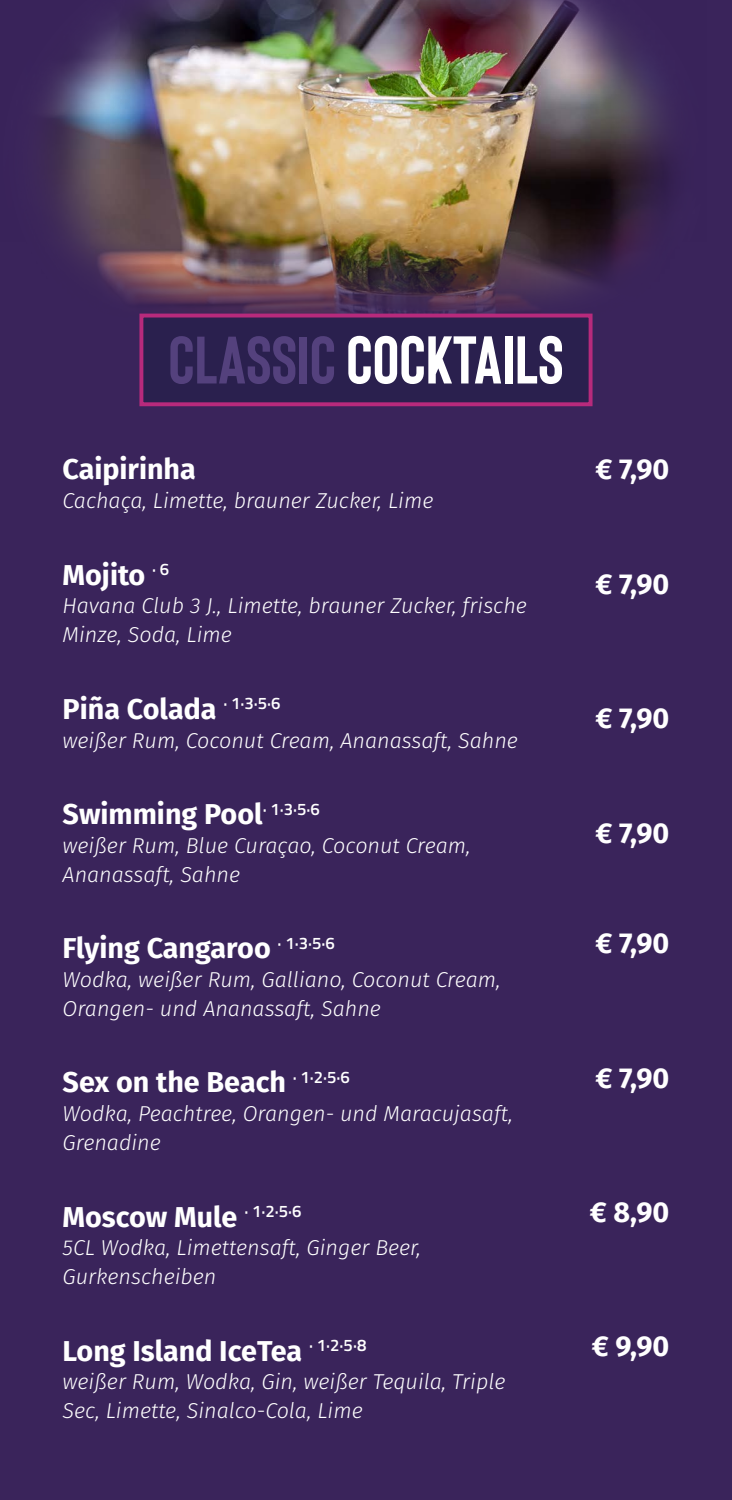
<style>
.page{position:relative;width:732px;height:1500px;background:#fff}
.page>*{position:absolute;margin:0;border:0;box-sizing:border-box;transform-origin:0 0}
.t1{font:700 67.31px "Bison";color:#fff}
.t2{font:700 28.75px "Fira Sans";color:#fff}
.t3{font:italic 300 21.56px/28.7px "Fira Sans";color:#fff}
.s1{font-size:66.94px;color:#54417d}
</style>
<div class="page">
<div style="left:0;top:0;width:731px;height:1500px;background:#3a245b"></div>
<img style="left:44px;top:0;width:629px;height:312px">
<svg style="left:139px;top:312px;width:454px;height:95px"></svg>
<h1 class="t1" style="left:168px;top:323px;width:396px"><span class="s1">CLASSIC</span> COCKTAILS</h1>
<h2 class="t2" style="left:62px;top:445px;width:135px">Caipirinha</h2>
<p class="t3" style="left:62px;top:486px;width:372px">Cachaça, Limette, brauner Zucker, Lime</p>
<h2 class="t2" style="left:62px;top:551px;width:108px">Mojito <sup>·</sup> <sup>6</sup></h2>
<p class="t3" style="left:62px;top:592px;width:465px">Havana Club 3 J., Limette, brauner Zucker, frische<br>Minze, Soda, Lime</p>
<h2 class="t2" style="left:62px;top:685px;width:219px">Piña Colada <sup>·</sup> <sup>1·3·5·6</sup></h2>
<p class="t3" style="left:62px;top:726px;width:457px">weißer Rum, Coconut Cream, Ananassaft, Sahne</p>
<h2 class="t2" style="left:62px;top:790px;width:259px">Swimming Pool<sup>·</sup> <sup>1·3·5·6</sup></h2>
<p class="t3" style="left:62px;top:831px;width:409px">weißer Rum, Blue Curaçao, Coconut Cream,<br>Ananassaft, Sahne</p>
<h2 class="t2" style="left:62px;top:924px;width:274px">Flying Cangaroo <sup>·</sup> <sup>1·3·5·6</sup></h2>
<p class="t3" style="left:62px;top:965px;width:439px">Wodka, weißer Rum, Galliano, Coconut Cream,<br>Orangen- und Ananassaft, Sahne</p>
<h2 class="t2" style="left:62px;top:1058px;width:289px">Sex on the Beach <sup>·</sup> <sup>1·2·5·6</sup></h2>
<p class="t3" style="left:62px;top:1099px;width:451px">Wodka, Peachtree, Orangen- und Maracujasaft,<br>Grenadine</p>
<h2 class="t2" style="left:62px;top:1192px;width:240px">Moscow Mule <sup>·</sup> <sup>1·2·5·6</sup></h2>
<p class="t3" style="left:62px;top:1233px;width:360px">5CL Wodka, Limettensaft, Ginger Beer,<br>Gurkenscheiben</p>
<h2 class="t2" style="left:62px;top:1327px;width:305px">Long Island IceTea <sup>·</sup> <sup>1·2·5·8</sup></h2>
<p class="t3" style="left:62px;top:1368px;width:444px">weißer Rum, Wodka, Gin, weißer Tequila, Triple<br>Sec, Limette, Sinalco-Cola, Lime</p>
<h2 class="t2" style="left:595px;top:445px;width:75px">€ 7,90</h2>
<h2 class="t2" style="left:595px;top:560px;width:75px">€ 7,90</h2>
<h2 class="t2" style="left:595px;top:694px;width:75px">€ 7,90</h2>
<h2 class="t2" style="left:595px;top:809px;width:75px">€ 7,90</h2>
<h2 class="t2" style="left:595px;top:919px;width:75px">€ 7,90</h2>
<h2 class="t2" style="left:595px;top:1053px;width:75px">€ 7,90</h2>
<h2 class="t2" style="left:589px;top:1187px;width:81px">€ 8,90</h2>
<h2 class="t2" style="left:591px;top:1322px;width:79px">€ 9,90</h2>
</div>
